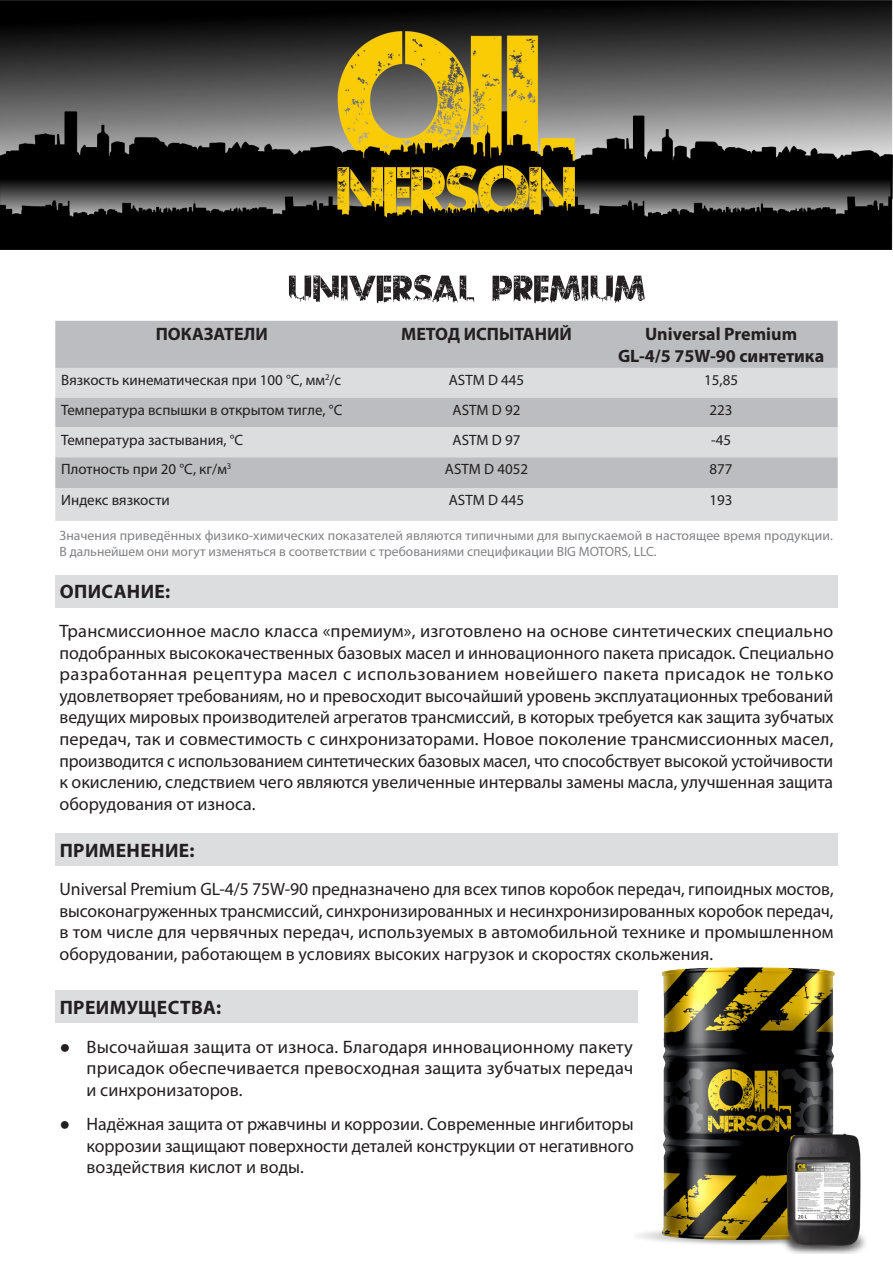
<style>
.page{position:relative;width:893px;height:1263px;background:#fff}
.page>*{position:absolute;margin:0;border:0;box-sizing:border-box;transform-origin:0 0}
.Стиль_абзаца_1{font:700 19.5px "Myriad Pro";letter-spacing:.02em;color:#231f20}
.основа{font:18px/21.6px "Myriad Pro";color:#231f20;text-align:justify}
.основа-2{font:700 18px/21.6px "Myriad Pro";color:#231f20;text-align:center}
.основа-3{font:15px "Myriad Pro";color:#231f20}
.основа-4{font:13.5px/16.2px "Myriad Pro";letter-spacing:.005em;color:#808285}
.s1{font-family:"Arial"}
</style>
<div class="page">
<img style="left:0;top:0;width:893px;height:249px">
<img style="left:635px;top:967px;width:213px;height:287px">
<svg style="left:55px;top:321px;width:783px;height:77px"></svg>
<div style="left:55px;top:398px;width:783px;height:90px;background:#bcbdc0"></div>
<div style="left:55px;top:427px;width:783px;height:30px;background:#dcdddf"></div>
<div style="left:55px;top:488px;width:783px;height:33px;background:#dcdddf"></div>
<div style="left:55px;top:991px;width:583px;height:32px;background:#dcdddf"></div>
<div style="left:55px;top:575px;width:783px;height:32px;background:#dcdddf"></div>
<div style="left:55px;top:833px;width:783px;height:33px;background:#dcdddf"></div>
<svg style="left:289px;top:274px;width:356px;height:29px"></svg>
<img style="left:781px;top:1124px;width:85px;height:129px">
<p class="основа-2" style="left:156px;top:323px;width:114px">ПОКАЗАТЕЛИ</p>
<p class="основа-2" style="left:401px;top:323px;width:172px">МЕТОД ИСПЫТАНИЙ</p>
<p class="основа-2" style="left:618px;top:323px;width:208px">Universal Premium<br>GL-4/5 75W-90 синтетика</p>
<p class="основа-3" style="left:61px;top:371px;width:282px">Вязкость кинематическая при 100 °С, мм<sup>2</sup>/с</p>
<p class="основа-3" style="left:449px;top:371px;width:77px">ASTM D 445</p>
<p class="основа-3" style="left:704px;top:371px;width:35px">15,85</p>
<p class="основа-3" style="left:61px;top:401px;width:283px">Температура вспышки в открытом тигле, °С</p>
<p class="основа-3" style="left:453px;top:401px;width:69px">ASTM D 92</p>
<p class="основа-3" style="left:710px;top:401px;width:25px">223</p>
<p class="основа-3" style="left:61px;top:430px;width:184px">Температура застывания, °С</p>
<p class="основа-3" style="left:453px;top:430px;width:69px">ASTM D 97</p>
<p class="основа-3" style="left:711px;top:430px;width:21px">-45</p>
<p class="основа-3" style="left:61px;top:460px;width:172px">Плотность при 20 °С, кг/м<sup>3</sup></p>
<p class="основа-3" style="left:445px;top:460px;width:85px">ASTM D 4052</p>
<p class="основа-3" style="left:710px;top:460px;width:25px">877</p>
<p class="основа-3" style="left:61px;top:491px;width:110px">Индекс вязкости</p>
<p class="основа-3" style="left:449px;top:491px;width:77px">ASTM D 445</p>
<p class="основа-3" style="left:710px;top:491px;width:25px">193</p>
<p class="основа-4" style="left:60px;top:527px;width:775px">Значения приведённых физико-химических показателей являются типичными для выпускаемой в настоящее время продукции.<br>В дальнейшем они могут изменяться в соответствии с требованиями спецификации BIG MOTORS, LLC.</p>
<p class="Стиль_абзаца_1" style="left:60px;top:579px;width:112px">ОПИСАНИЕ:</p>
<p class="основа" style="left:60px;top:620px;width:776px">Трансмиссионное масло класса «премиум», изготовлено на основе синтетических специально подобранных высококачественных базовых масел и инновационного пакета присадок. Специально разработанная рецептура масел с использованием новейшего пакета присадок не только удовлетворяет требованиям, но и превосходит высочайший уровень эксплуатационных требований ведущих мировых производителей агрегатов трансмиссий, в которых требуется как защита зубчатых передач, так и совместимость с синхронизаторами. Новое поколение трансмиссионных масел, производится с использованием синтетических базовых масел, что способствует высокой устойчивости к окислению, следствием чего являются увеличенные интервалы замены масла, улучшенная защита оборудования от износа.</p>
<p class="Стиль_абзаца_1" style="left:60px;top:837px;width:136px">ПРИМЕНЕНИЕ:</p>
<p class="основа" style="left:60px;top:878px;width:776px">Universal Premium GL‑4/5 75W‑90 предназначено для всех типов коробок передач, гипоидных мостов, высоконагруженных трансмиссий, синхронизированных и несинхронизированных коробок передач, в том числе для червячных передач, используемых в автомобильной технике и промышленном оборудовании, работающем в условиях высоких нагрузок и скоростях скольжения.</p>
<p class="Стиль_абзаца_1" style="left:60px;top:995px;width:163px">ПРЕИМУЩЕСТВА:</p>
<p class="основа" style="left:87px;top:1035px;width:548px;text-indent:-27px"><span class="s1">●</span> Высочайшая защита от износа. Благодаря инновационному пакету присадок обеспечивается превосходная защита зубчатых передач и синхронизаторов.</p>
<p class="основа" style="left:87px;top:1113px;width:549px;text-indent:-27px"><span class="s1">●</span> Надёжная защита от ржавчины и коррозии. Современные ингибиторы коррозии защищают поверхности деталей конструкции от негативного воздействия кислот и воды.</p>
</div>
